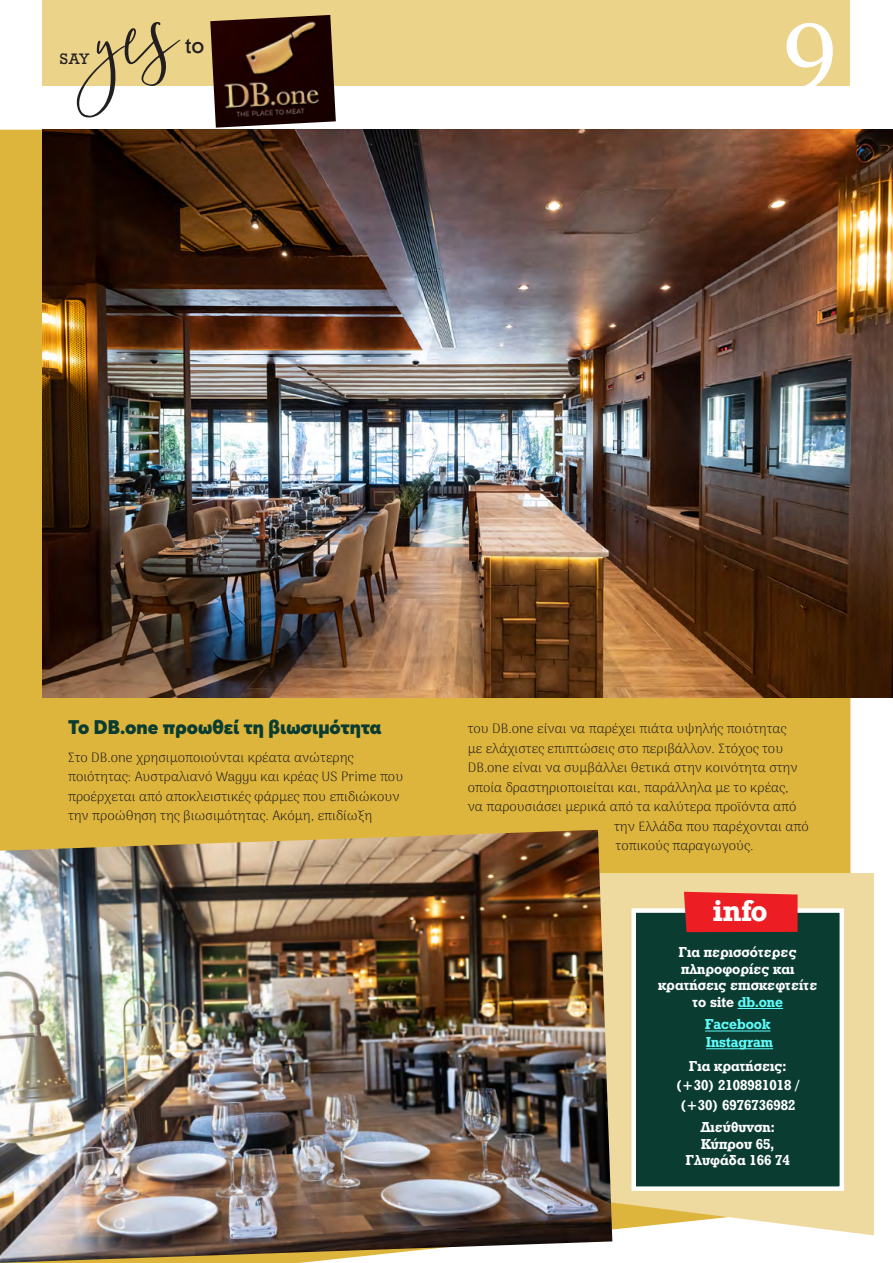
<style>
.page{position:relative;width:893px;height:1263px;background:#fff}
.page>*{position:absolute;margin:0;border:0;box-sizing:border-box;transform-origin:0 0}
.t1{font:97.5px "Georgia";color:#fff}
.t2{font:700 28.05px "Rockwell";color:#fff}
.t3{font:21px "Rockwell";color:#231f20}
.t4{font:900 19.5px "Averta";color:#0a3c31}
.t5{font:15px/16.5px "UB Rockwell Bold";color:#fff;text-align:center}
.t6{font:15px/17.7px "UB Rockwell Bold";color:#5efcfb}
.t7{font:14.25px "Rockwell";color:#231f20}
.t8{font:100 13.5px/19.5px "Arima";color:#231f20}
.s1{color:#5efcfb}
</style>
<div class="page">
<div style="left:0;top:130px;width:850px;height:1112px;background:#deb53c"></div>
<svg style="left:612px;top:873px;width:262px;height:362px;background:#eedba1"></svg>
<div style="left:43px;top:0;width:807px;height:85px;background:#ebd38a"></div>
<svg style="left:77px;top:22px;width:103px;height:96px"></svg>
<img style="left:210px;top:15px;width:126px;height:113px">
<img style="left:43px;top:130px;width:850px;height:567px">
<img style="left:0;top:830px;width:612px;height:433px">
<div style="left:634px;top:910px;width:208px;height:279px;background:#0a3c31"></div>
<hr style="left:738px;top:1008px;width:45px;height:1px;background:#5efcfb">
<hr style="left:705px;top:1031px;width:65px;height:1px;background:#5efcfb">
<hr style="left:706px;top:1048px;width:67px;height:1px;background:#5efcfb">
<div style="left:631px;top:908px;width:213px;height:283px;border:4px solid #fff"></div>
<div style="left:684px;top:892px;width:114px;height:40px;background:#ed1d24"></div>
<p class="t7" style="left:60px;top:50px;width:32px">SAY</p>
<h3 class="t3" style="left:185px;top:33px;width:21px">to</h3>
<h1 class="t1" style="left:782px;top:-29px;width:57px">9</h1>
<h3 class="t4" style="left:68px;top:714px;width:315px">Το DB.one προωθεί τη βιωσιμότητα</h3>
<p class="t8" style="left:68px;top:747px;width:337px">Στο DB.one χρησιμοποιούνται κρέατα ανώτερης ποιότητας: Αυστραλιανό Wagyu και κρέας US Prime που προέρχεται από αποκλειστικές φάρμες που επιδιώκουν την προώθηση της βιωσιμότητας. Ακόμη, επιδίωξη</p>
<p class="t8" style="left:468px;top:719px;width:320px">του DB.one είναι να παρέχει πιάτα υψηλής ποιότητας</p>
<p class="t8" style="left:468px;top:738px;width:317px">με ελάχιστες επιπτώσεις στο περιβάλλον. Στόχος του</p>
<p class="t8" style="left:468px;top:758px;width:331px">DB.one είναι να συμβάλλει θετικά στην κοινότητα στην</p>
<p class="t8" style="left:468px;top:777px;width:322px">οποία δραστηριοποιείται και, παράλληλα με το κρέας,</p>
<p class="t8" style="left:468px;top:797px;width:330px">να παρουσιάσει μερικά από τα καλύτερα προϊόντα από</p>
<p class="t8" style="left:614px;top:816px;width:196px">την Ελλάδα που παρέχονται από</p>
<p class="t8" style="left:616px;top:836px;width:139px">τοπικούς παραγωγούς.</p>
<h2 class="t2" style="left:712px;top:892px;width:57px">info</h2>
<p class="t5" style="left:658px;top:944px;width:161px">Για περισσότερες πληροφορίες και κρατήσεις επισκεφτείτε το site <span class="s1">db.one</span></p>
<p class="t6" style="left:705px;top:1015px;width:69px">Facebook<br>Instagram</p>
<p class="t5" style="left:676px;top:1056px;width:125px;line-height:19.5px">Για κρατήσεις: (+30) 2108981018 / (+30) 6976736982</p>
<p class="t5" style="left:686px;top:1119px;width:105px">Διεύθυνση:<br>Κύπρου 65,<br>Γλυφάδα 166 74</p>
</div>
